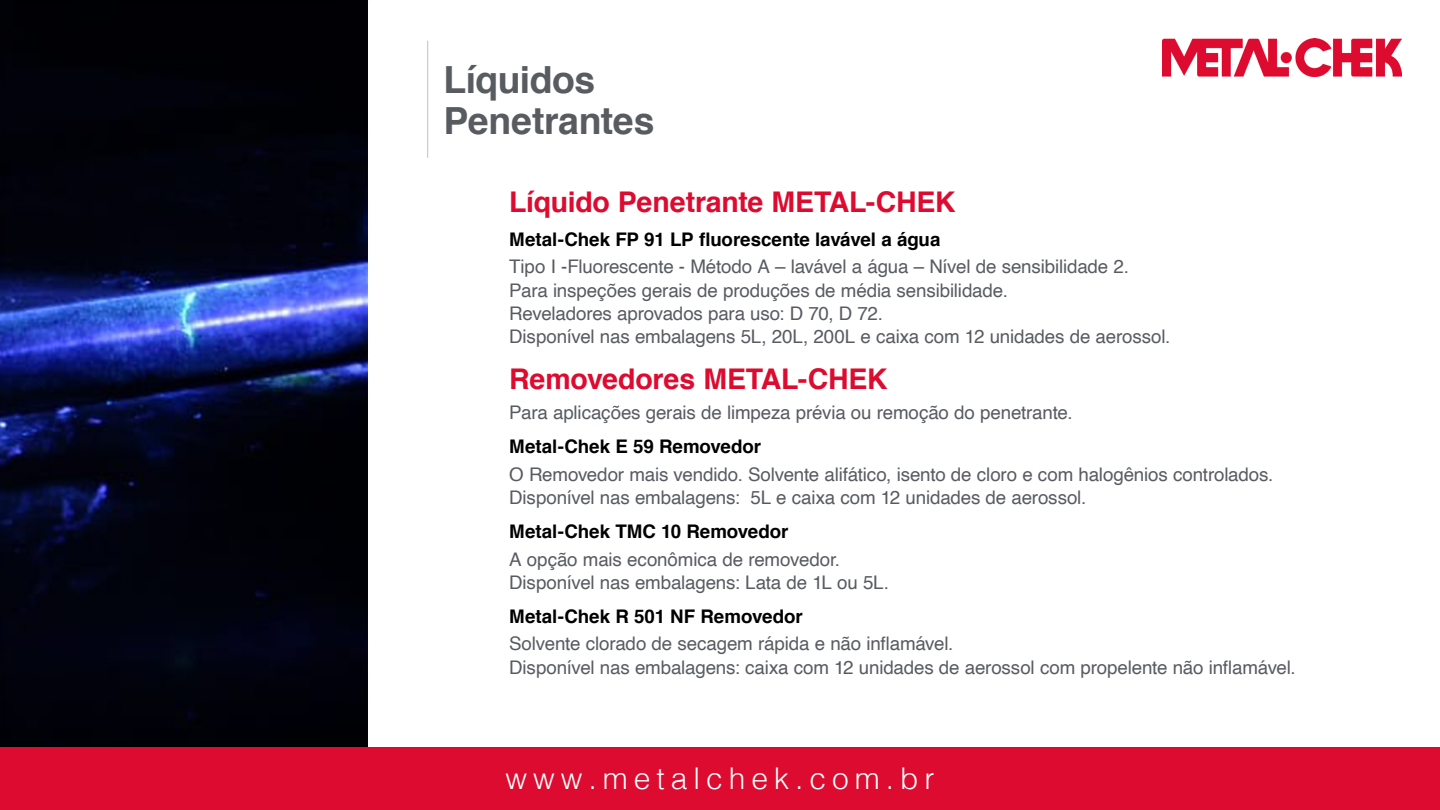
<style>
.page{position:relative;width:1440px;height:810px;background:#fff}
.page>*{position:absolute;margin:0;border:0;box-sizing:border-box;transform-origin:0 0}
.t1{font:700 37.42px/41.2px "Helvetica";letter-spacing:-.01em;color:#585c61}
.t2{font:300 30px "Helvetica";letter-spacing:.2em;color:#fff}
.t3{font:700 28.5px "Helvetica";letter-spacing:-.01em;color:#dd0b2f}
.t4{font:18.75px/23.2px "Helvetica";letter-spacing:-.01em;color:#585c61}
.t5{font:700 18.75px "Helvetica";letter-spacing:-.005em;color:#000}
</style>
<div class="page">
<img style="left:0;top:0;width:429px;height:747px">
<img style="left:1162px;top:38px;width:239px;height:38px">
<div style="left:0;top:747px;width:1440px;height:63px;background:#dd0b2f"></div>
<hr style="left:427px;top:41px;width:1px;height:117px;background:#cdcecf">
<h1 class="t1" style="left:444px;top:59px;width:212px">Líquidos<br>Penetrantes</h1>
<h3 class="t3" style="left:509px;top:179px;width:448px">Líquido Penetrante METAL-CHEK</h3>
<p class="t5" style="left:509px;top:224px;width:433px">Metal-Chek FP 91 LP fluorescente lavável a água</p>
<p class="t4" style="left:509px;top:256px;width:663px">Tipo I -Fluorescente - Método A – lavável a água – Nível de sensibilidade 2.<br>Para inspeções gerais de produções de média sensibilidade.<br>Reveladores aprovados para uso: D 70, D 72.<br>Disponível nas embalagens 5L, 20L, 200L e caixa com 12 unidades de aerossol.</p>
<h3 class="t3" style="left:509px;top:356px;width:380px">Removedores METAL-CHEK</h3>
<p class="t4" style="left:509px;top:402px;width:565px">Para aplicações gerais de limpeza prévia ou remoção do penetrante.</p>
<p class="t5" style="left:509px;top:431px;width:254px">Metal-Chek E 59 Removedor</p>
<p class="t4" style="left:509px;top:463px;width:766px">O Removedor mais vendido. Solvente alifático, isento de cloro e com halogênios controlados.<br>Disponível nas embalagens: 5L e caixa com 12 unidades de aerossol.</p>
<p class="t5" style="left:509px;top:516px;width:281px">Metal-Chek TMC 10 Removedor</p>
<p class="t4" style="left:509px;top:548px;width:381px">A opção mais econômica de removedor.<br>Disponível nas embalagens: Lata de 1L ou 5L.</p>
<p class="t5" style="left:509px;top:601px;width:295px">Metal-Chek R 501 NF Removedor</p>
<p class="t4" style="left:509px;top:633px;width:788px">Solvente clorado de secagem rápida e não inflamável.<br>Disponível nas embalagens: caixa com 12 unidades de aerossol com propelente não inflamável.</p>
<h2 class="t2" style="left:505px;top:753px;width:431px">www.metalchek.com.br</h2>
</div>
